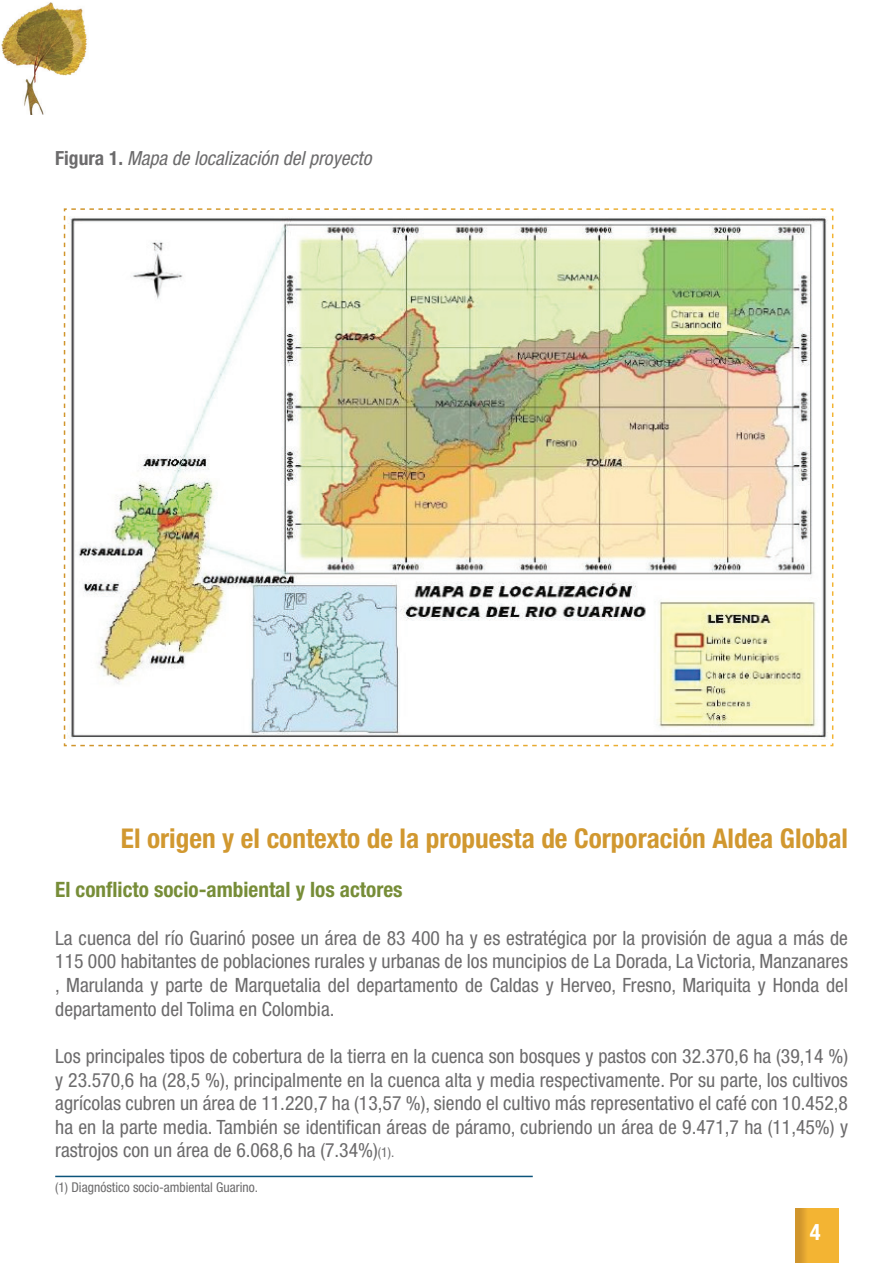
<style>
.page{position:relative;width:893px;height:1263px;background:#fff}
.page>*{position:absolute;margin:0;border:0;box-sizing:border-box;transform-origin:0 0}
.t1{font:700 condensed 27.3px "Helvetica Neue";color:#d19830}
.t2{font:700 condensed 22.5px "Helvetica Neue";color:#fff}
.t3{font:700 condensed 21.15px "Helvetica Neue";color:#778d38}
.t4{font:condensed 19.65px/23.7px "Helvetica Neue";color:#6c6b6c;text-align:justify}
.t5{font:italic condensed 19.5px "Helvetica Neue";color:#6c6b6c}
.t6{font:condensed 13.5px "Helvetica Neue";color:#6c6b6c}
.s1{font-weight:700;font-style:normal}
.s2{font-size:13.65px}
</style>
<div class="page">
<svg style="left:796px;top:1209px;width:43px;height:53px;background:#ecae31"></svg>
<img style="left:1px;top:2px;width:86px;height:113px">
<img style="left:63px;top:208px;width:771px;height:539px">
<hr style="left:55px;top:1176px;width:478px;height:1px;background:#0c547b">
<p class="t5" style="left:55px;top:147px;width:318px"><span class="s1">Figura 1.</span> Mapa de localización del proyecto</p>
<h1 class="t1" style="left:121px;top:822px;width:729px">El origen y el contexto de la propuesta de Corporación Aldea Global</h1>
<p class="t3" style="left:55px;top:877px;width:349px">El conflicto socio-ambiental y los actores</p>
<p class="t4" style="left:55px;top:926px;width:794px">La cuenca del río Guarinó posee un área de 83 400 ha y es estratégica por la provisión de agua a más de 115 000 habitantes de poblaciones rurales y urbanas de los muncipios de La Dorada, La Victoria, Manzanares , Marulanda y parte de Marquetalia del departamento de Caldas y Herveo, Fresno, Mariquita y Honda del departamento del Tolima en Colombia.</p>
<p class="t4" style="left:55px;top:1044px;width:794px">Los principales tipos de cobertura de la tierra en la cuenca son bosques y pastos con 32.370,6 ha (39,14 %) y 23.570,6 ha (28,5 %), principalmente en la cuenca alta y media respectivamente. Por su parte, los cultivos agrícolas cubren un área de 11.220,7 ha (13,57 %), siendo el cultivo más representativo el café con 10.452,8 ha en la parte media. También se identifican áreas de páramo, cubriendo un área de 9.471,7 ha (11,45%) y rastrojos con un área de 6.068,6 ha (7.34%)<span class="s2">(1).</span></p>
<p class="t6" style="left:55px;top:1180px;width:204px">(1) Diagnóstico socio-ambiental Guarino.</p>
<p class="t2" style="left:810px;top:1218px;width:12px">4</p>
</div>
